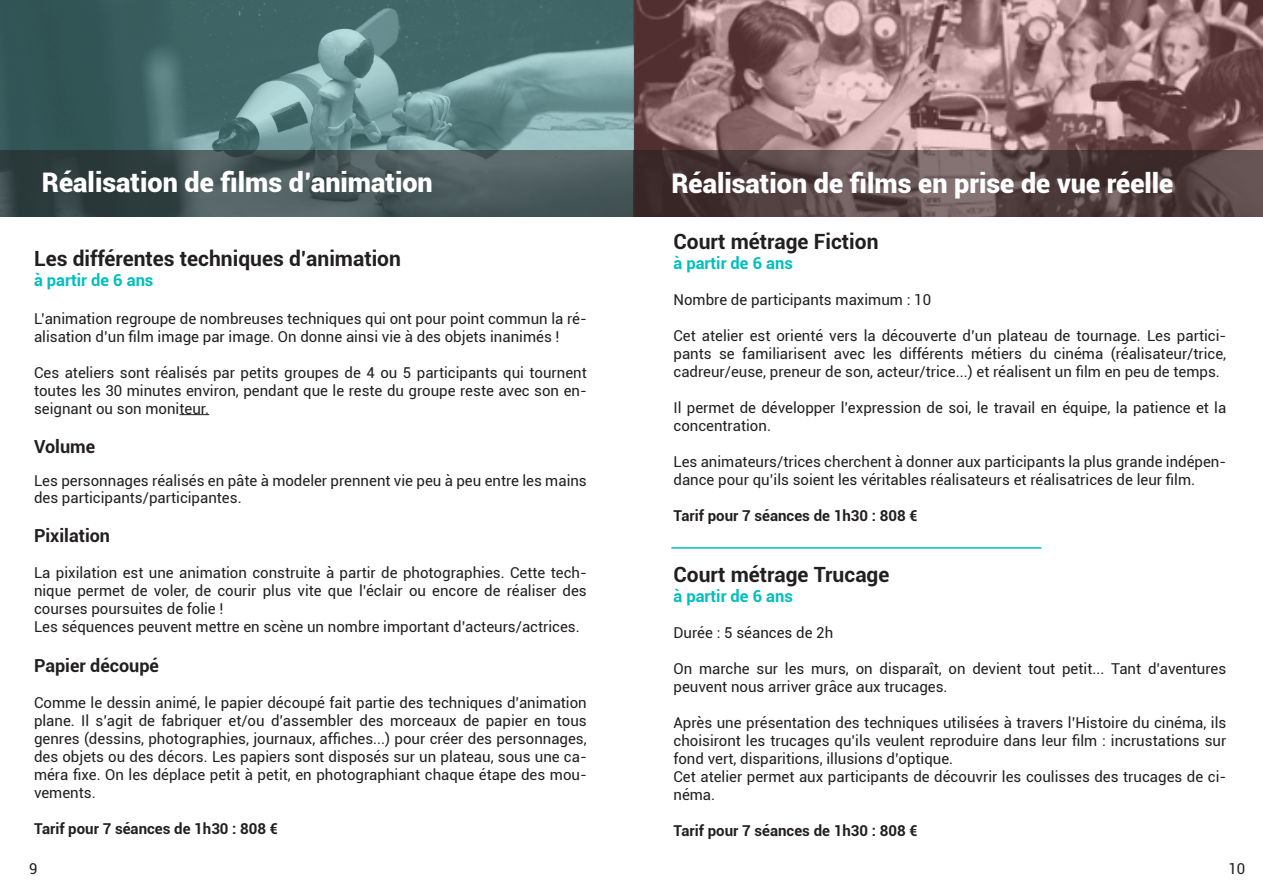
<style>
.page{position:relative;width:1263px;height:893px;background:#fff}
.page>*{position:absolute;margin:0;border:0;box-sizing:border-box;transform-origin:0 0}
.t1{font:900 27px "Roboto";color:#fff}
.t2{font:700 21px "Roboto";color:#231f20}
.t3{font:700 18px "Roboto";color:#231f20}
.t4{font:700 16.5px "Roboto";color:#00bfbf}
.t5{font:15px/18px "Roboto";color:#231f20}
.t6{font:700 15px "Roboto";color:#231f20}
</style>
<div class="page">
<svg style="left:634px;top:0;width:629px;height:150px;background:#9a7879"></svg>
<svg style="left:0;top:0;width:634px;height:217px;background:#53797a"></svg>
<svg style="left:634px;top:150px;width:629px;height:67px;background:#574546"></svg>
<hr style="left:671px;top:547px;width:370px;height:2px;background:#00bfbf">
<svg style="left:0;top:150px;width:633px;height:67px;background:#445355"></svg>
<hr style="left:179px;top:414px;width:30px;height:1px;background:#231f20">
<p class="t1" style="left:42px;top:163px;width:392px">Réalisation de films d’animation</p>
<p class="t2" style="left:34px;top:244px;width:368px">Les différentes techniques d’animation</p>
<p class="t4" style="left:34px;top:268px;width:121px">à partir de 6 ans</p>
<p class="t5" style="left:34px;top:309px;width:554px">L’animation regroupe de nombreuses techniques qui ont pour point commun la ré&shy;alisation d’un film image par image. On donne ainsi vie à des objets inanimés !</p>
<p class="t5" style="left:34px;top:363px;width:554px;text-align:justify">Ces ateliers sont réalisés par petits groupes de 4 ou 5 participants qui tournent toutes les 30 minutes environ, pendant que le reste du groupe reste avec son en&shy;seignant ou son moniteur.</p>
<p class="t3" style="left:34px;top:434px;width:63px">Volume</p>
<p class="t5" style="left:34px;top:472px;width:554px;line-height:16.5px">Les personnages réalisés en pâte à modeler prennent vie peu à peu entre les mains des participants/participantes.</p>
<p class="t3" style="left:34px;top:523px;width:78px">Pixilation</p>
<p class="t5" style="left:34px;top:563px;width:554px;text-align:justify">La pixilation est une animation construite à partir de photographies. Cette tech&shy;nique permet de voler, de courir plus vite que l’éclair ou encore de réaliser des courses poursuites de folie !</p>
<p class="t5" style="left:34px;top:617px;width:547px">Les séquences peuvent mettre en scène un nombre important d’acteurs/actrices.</p>
<p class="t3" style="left:34px;top:653px;width:126px">Papier découpé</p>
<p class="t5" style="left:34px;top:693px;width:554px;text-align:justify">Comme le dessin animé, le papier découpé fait partie des techniques d’animation plane. Il s’agit de fabriquer et/ou d’assembler des morceaux de papier en tous genres (dessins, photographies, journaux, affiches...) pour créer des personnages, des objets ou des décors. Les papiers sont disposés sur un plateau, sous une ca&shy;méra fixe. On les déplace petit à petit, en photographiant chaque étape des mou&shy;vements.</p>
<p class="t6" style="left:34px;top:818px;width:246px">Tarif pour 7 séances de 1h30 : 808 €</p>
<p class="t1" style="left:671px;top:164px;width:503px">Réalisation de films en prise de vue réelle</p>
<p class="t2" style="left:673px;top:227px;width:207px">Court métrage Fiction</p>
<p class="t4" style="left:673px;top:251px;width:121px">à partir de 6 ans</p>
<p class="t5" style="left:673px;top:290px;width:259px">Nombre de participants maximum : 10</p>
<p class="t5" style="left:673px;top:326px;width:554px;text-align:justify">Cet atelier est orienté vers la découverte d’un plateau de tournage. Les partici&shy;pants se familiarisent avec les différents métiers du cinéma (réalisateur/trice, cadreur/euse, preneur de son, acteur/trice...) et réalisent un film en peu de temps.</p>
<p class="t5" style="left:673px;top:398px;width:554px">Il permet de développer l’expression de soi, le travail en équipe, la patience et la concentration.</p>
<p class="t5" style="left:673px;top:452px;width:554px">Les animateurs/trices cherchent à donner aux participants la plus grande indépen&shy;dance pour qu’ils soient les véritables réalisateurs et réalisatrices de leur film.</p>
<p class="t6" style="left:673px;top:505px;width:246px">Tarif pour 7 séances de 1h30 : 808 €</p>
<p class="t2" style="left:673px;top:560px;width:217px">Court métrage Trucage</p>
<p class="t4" style="left:673px;top:584px;width:121px">à partir de 6 ans</p>
<p class="t5" style="left:673px;top:623px;width:161px">Durée : 5 séances de 2h</p>
<p class="t5" style="left:673px;top:659px;width:554px">On marche sur les murs, on disparaît, on devient tout petit... Tant d’aventures peuvent nous arriver grâce aux trucages.</p>
<p class="t5" style="left:673px;top:713px;width:554px;text-align:justify">Après une présentation des techniques utilisées à travers l’Histoire du cinéma, ils choisiront les trucages qu’ils veulent reproduire dans leur film : incrustations sur fond vert, disparitions, illusions d’optique.</p>
<p class="t5" style="left:673px;top:767px;width:554px">Cet atelier permet aux participants de découvrir les coulisses des trucages de ci&shy;néma.</p>
<p class="t6" style="left:673px;top:820px;width:246px">Tarif pour 7 séances de 1h30 : 808 €</p>
<p class="t5" style="left:29px;top:860px;width:10px">9</p>
<p class="t5" style="left:1228px;top:860px;width:18px">10</p>
</div>
